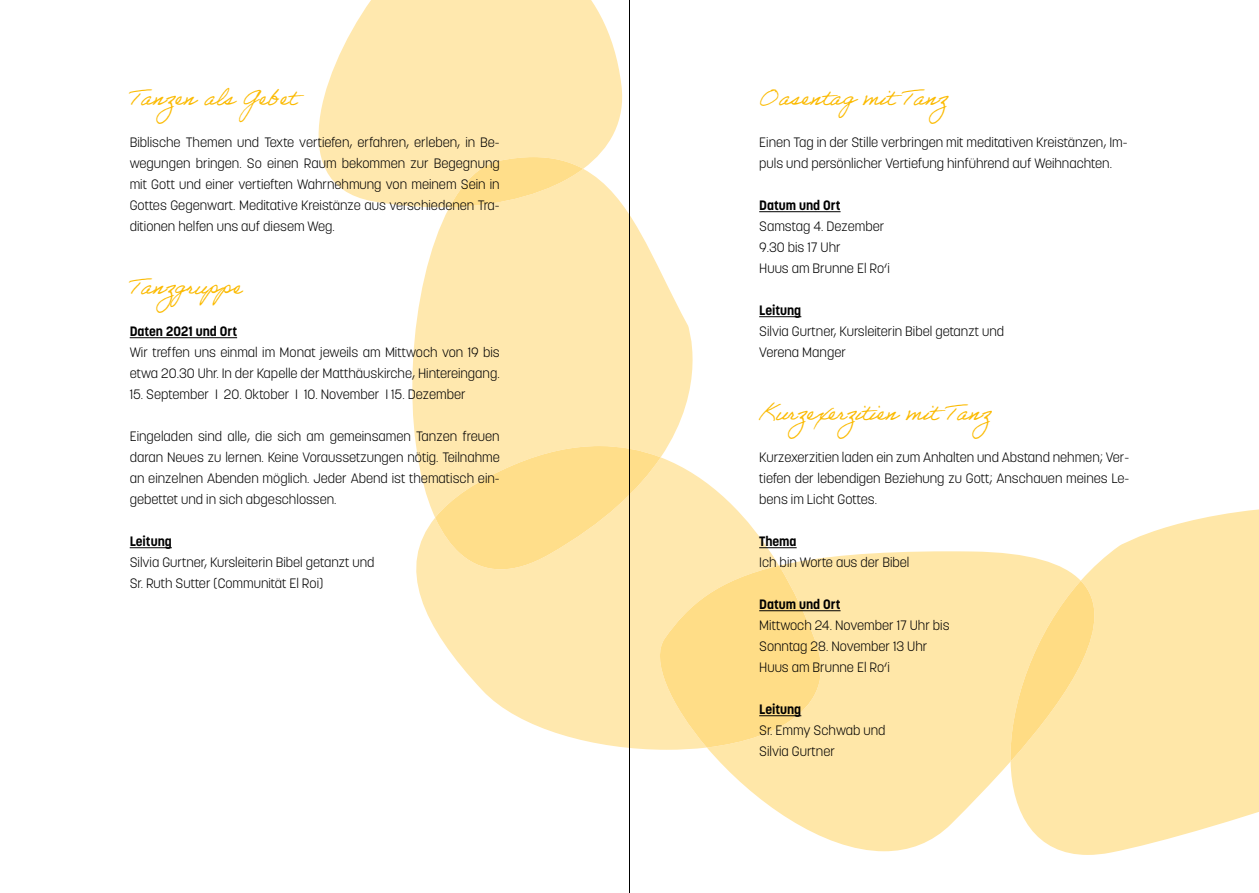
<style>
.page{position:relative;width:1259px;height:893px;background:#fff}
.page>*{position:absolute;margin:0;border:0;box-sizing:border-box;transform-origin:0 0}
.t1{font:22.5px "Adobe Handwriting Ernie";color:#fbba00}
.t2{font:300 13.5px/21px "Korolev";color:#000}
.t3{font:700 13.5px "Korolev";color:#000}
</style>
<div class="page">
<svg style="left:416px;top:518px;width:291px;height:232px"></svg>
<svg style="left:707px;top:551px;width:303px;height:300px;fill:#ffe7a8"></svg>
<svg style="left:1010px;top:509px;width:249px;height:346px;fill:#ffe7a8"></svg>
<svg style="left:1009px;top:581px;width:110px;height:180px"></svg>
<svg style="left:318px;top:0;width:305px;height:205px;fill:#ffe8ae"></svg>
<svg style="left:398px;top:169px;width:295px;height:348px;fill:#ffe8ae"></svg>
<svg style="left:435px;top:446px;width:404px;height:301px"></svg>
<svg style="left:449px;top:157px;width:134px;height:50px"></svg>
<hr style="left:759px;top:211px;width:81px;height:1px;background:#000">
<hr style="left:759px;top:316px;width:42px;height:1px;background:#000">
<hr style="left:759px;top:547px;width:37px;height:1px;background:#000">
<hr style="left:759px;top:610px;width:81px;height:1px;background:#000">
<hr style="left:759px;top:715px;width:42px;height:1px;background:#000">
<hr style="left:130px;top:337px;width:107px;height:1px;background:#000">
<hr style="left:130px;top:547px;width:42px;height:1px;background:#000">
<hr style="left:629px;top:0;width:1px;height:893px;background:#000">
<h1 class="t1" style="left:130px;top:84px;width:168px">Tanzen als Gebet</h1>
<h1 class="t1" style="left:759px;top:84px;width:189px">Oasentag mit Tanz</h1>
<p class="t2" style="left:130px;top:132px;width:371px;text-align:justify">Biblische Themen und Texte vertiefen, erfahren, erleben, in Be&shy;wegungen bringen. So einen Raum bekommen zur Begegnung mit Gott und einer vertieften Wahrnehmung von meinem Sein in Gottes Gegenwart. Meditative Kreistänze aus verschiedenen Tra&shy;ditionen helfen uns auf diesem Weg.</p>
<p class="t2" style="left:759px;top:132px;width:370px">Einen Tag in der Stille verbringen mit meditativen Kreistänzen, Im&shy;puls und persönlicher Vertiefung hinführend auf Weihnachten.</p>
<p class="t3" style="left:759px;top:197px;width:83px">Datum und Ort</p>
<p class="t2" style="left:759px;top:216px;width:132px">Samstag 4. Dezember<br>9.30 bis 17 Uhr<br>Huus am Brunne El Ro‘i</p>
<p class="t3" style="left:759px;top:302px;width:44px">Leitung</p>
<p class="t2" style="left:759px;top:321px;width:246px">Silvia Gurtner, Kursleiterin Bibel getanzt und<br>Verena Manger</p>
<h1 class="t1" style="left:130px;top:273px;width:116px">Tanzgruppe</h1>
<p class="t3" style="left:130px;top:323px;width:109px">Daten 2021 und Ort</p>
<p class="t2" style="left:130px;top:342px;width:371px">Wir treffen uns einmal im Monat jeweils am Mittwoch von 19 bis etwa 20.30 Uhr. In der Kapelle der Matthäuskirche, Hintereingang.</p>
<p class="t2" style="left:130px;top:384px;width:337px">15. September I 20. Oktober I 10. November I 15. Dezember</p>
<p class="t2" style="left:130px;top:426px;width:371px;text-align:justify">Eingeladen sind alle, die sich am gemeinsamen Tanzen freuen daran Neues zu lernen. Keine Voraussetzungen nötig. Teilnahme an einzelnen Abenden möglich. Jeder Abend ist thematisch ein&shy;gebettet und in sich abgeschlossen.</p>
<p class="t3" style="left:130px;top:533px;width:44px">Leitung</p>
<p class="t2" style="left:130px;top:552px;width:246px">Silvia Gurtner, Kursleiterin Bibel getanzt und<br>Sr. Ruth Sutter (Communität El Roi)</p>
<h1 class="t1" style="left:759px;top:399px;width:232px">Kurzexerzitien mit Tanz</h1>
<p class="t2" style="left:759px;top:447px;width:371px;text-align:justify">Kurzexerzitien laden ein zum Anhalten und Abstand nehmen; Ver&shy;tiefen der lebendigen Beziehung zu Gott; Anschauen meines Le&shy;bens im Licht Gottes.</p>
<p class="t3" style="left:759px;top:533px;width:39px">Thema</p>
<p class="t2" style="left:759px;top:552px;width:152px">Ich bin Worte aus der Bibel</p>
<p class="t3" style="left:759px;top:596px;width:83px">Datum und Ort</p>
<p class="t2" style="left:759px;top:615px;width:192px">Mittwoch 24. November 17 Uhr bis<br>Sonntag 28. November 13 Uhr<br>Huus am Brunne El Ro‘i</p>
<p class="t3" style="left:759px;top:701px;width:44px">Leitung</p>
<p class="t2" style="left:759px;top:720px;width:128px">Sr. Emmy Schwab und<br>Silvia Gurtner</p>
</div>
